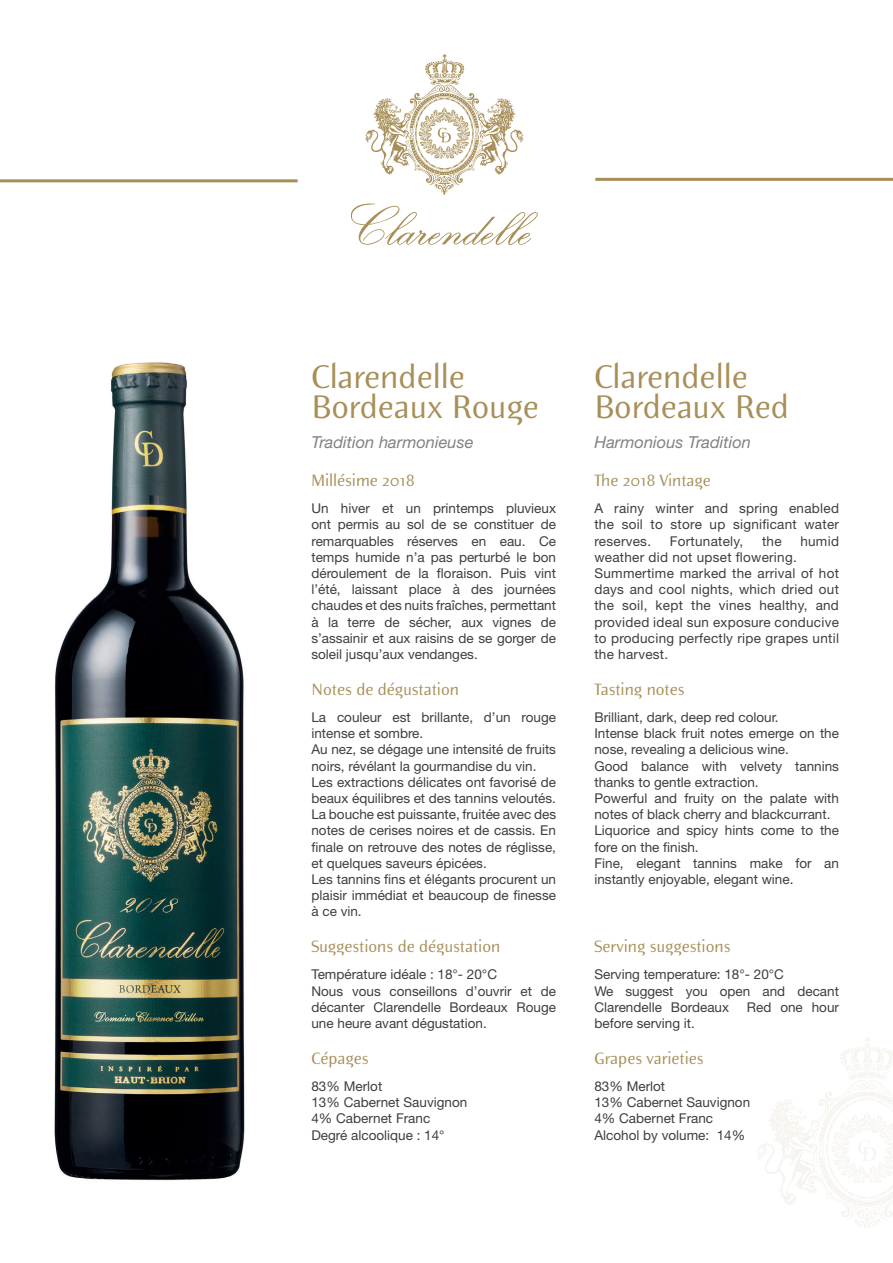
<style>
.page{position:relative;width:893px;height:1263px;background:#fff}
.page>*{position:absolute;margin:0;border:0;box-sizing:border-box;transform-origin:0 0}
.t1{font:33px/30px "Elemental Sans Pro";color:#a88f59}
.t2{font:16.5px "Elemental Sans Pro";color:#a88f59}
.t3{font:italic 16.5px "Helvetica Neue LT Std";color:#808285}
.t4{font:13.5px/16.2px "Helvetica Neue LT Std";color:#3e3e3f}
.t5{font:13.5px/16.2px "Helvetica Neue LT Std";letter-spacing:.02em;color:#3e3e3f}
</style>
<div class="page">
<img style="left:54px;top:362px;width:191px;height:819px">
<hr style="left:595px;top:178px;width:298px;height:3px;background:#a88f59">
<hr style="left:0;top:179px;width:298px;height:3px;background:#a88f59">
<svg style="left:757px;top:1037px;width:136px;height:191px"></svg>
<svg style="left:351px;top:203px;width:187px;height:42px"></svg>
<svg style="left:365px;top:54px;width:159px;height:141px"></svg>
<h1 class="t1" style="left:311px;top:362px;width:229px">Clarendelle<br>Bordeaux Rouge</h1>
<p class="t3" style="left:311px;top:433px;width:164px">Tradition harmonieuse</p>
<p class="t2" style="left:311px;top:470px;width:105px">Millésime 2018</p>
<p class="t4" style="left:311px;top:500px;width:246px;text-align:justify">Un hiver et un printemps pluvieux ont permis au sol de se constituer de remarquables réserves en eau. Ce temps humide n’a pas perturbé le bon déroulement de la floraison. Puis vint l’été, laissant place à des journées chaudes et des nuits fraîches, permettant à la terre de sécher, aux vignes de s’assainir et aux raisins de se gorger de soleil jusqu’aux vendanges.</p>
<p class="t2" style="left:311px;top:678px;width:149px">Notes de dégustation</p>
<p class="t4" style="left:311px;top:709px;width:246px">La couleur est brillante, d’un rouge intense et sombre.<br>Au nez, se dégage une intensité de fruits noirs, révélant la gourmandise du vin.<br>Les extractions délicates ont favorisé de beaux équilibres et des tannins veloutés.<br>La bouche est puissante, fruitée avec des notes de cerises noires et de cassis. En finale on retrouve des notes de réglisse, et quelques saveurs épicées.<br>Les tannins fins et élégants procurent un plaisir immédiat et beaucoup de finesse à ce vin.</p>
<p class="t2" style="left:311px;top:936px;width:190px">Suggestions de dégustation</p>
<p class="t4" style="left:311px;top:966px;width:246px">Température idéale : 18°- 20°C<br>Nous vous conseillons d’ouvrir et de décanter Clarendelle Bordeaux Rouge une heure avant dégustation.</p>
<p class="t2" style="left:311px;top:1047px;width:59px">Cépages</p>
<p class="t4" style="left:311px;top:1078px;width:157px">83% Merlot<br>13% Cabernet Sauvignon<br>4% Cabernet Franc<br>Degré alcoolique : 14°</p>
<h1 class="t1" style="left:594px;top:362px;width:196px">Clarendelle<br>Bordeaux Red</h1>
<p class="t3" style="left:594px;top:433px;width:158px">Harmonious Tradition</p>
<p class="t2" style="left:594px;top:470px;width:118px">The 2018 Vintage</p>
<p class="t4" style="left:594px;top:500px;width:246px;text-align:justify">A rainy winter and spring enabled the soil to store up significant water reserves.</p>
<p class="t5" style="left:670px;top:532px;width:75px">Fortunately,</p>
<p class="t4" style="left:762px;top:532px;width:21px">the</p>
<p class="t4" style="left:800px;top:532px;width:40px">humid</p>
<p class="t5" style="left:594px;top:549px;width:246px">weather did not upset flowering.<br>Summertime marked the arrival of hot days and cool nights, which dried out the soil, kept the vines healthy, and provided ideal sun exposure conducive to producing perfectly ripe grapes until the harvest.</p>
<p class="t2" style="left:594px;top:678px;width:92px">Tasting notes</p>
<p class="t4" style="left:594px;top:709px;width:246px">Brilliant, dark, deep red colour.<br>Intense black fruit notes emerge on the nose, revealing a delicious wine.<br>Good balance with velvety tannins thanks to gentle extraction.<br>Powerful and fruity on the palate with notes of black cherry and blackcurrant.<br>Liquorice and spicy hints come to the fore on the finish.<br>Fine, elegant tannins make for an instantly enjoyable, elegant wine.</p>
<p class="t2" style="left:594px;top:936px;width:138px">Serving suggestions</p>
<p class="t4" style="left:594px;top:966px;width:246px">Serving temperature: 18°- 20°C<br>We suggest you open and decant<br>Clarendelle Bordeaux</p>
<p class="t4" style="left:747px;top:999px;width:94px">Red one hour</p>
<p class="t4" style="left:594px;top:1015px;width:102px">before serving it.</p>
<p class="t2" style="left:594px;top:1047px;width:111px">Grapes varieties</p>
<p class="t4" style="left:594px;top:1078px;width:157px">83% Merlot<br>13% Cabernet Sauvignon<br>4% Cabernet Franc<br>Alcohol by volume: 14%</p>
</div>
